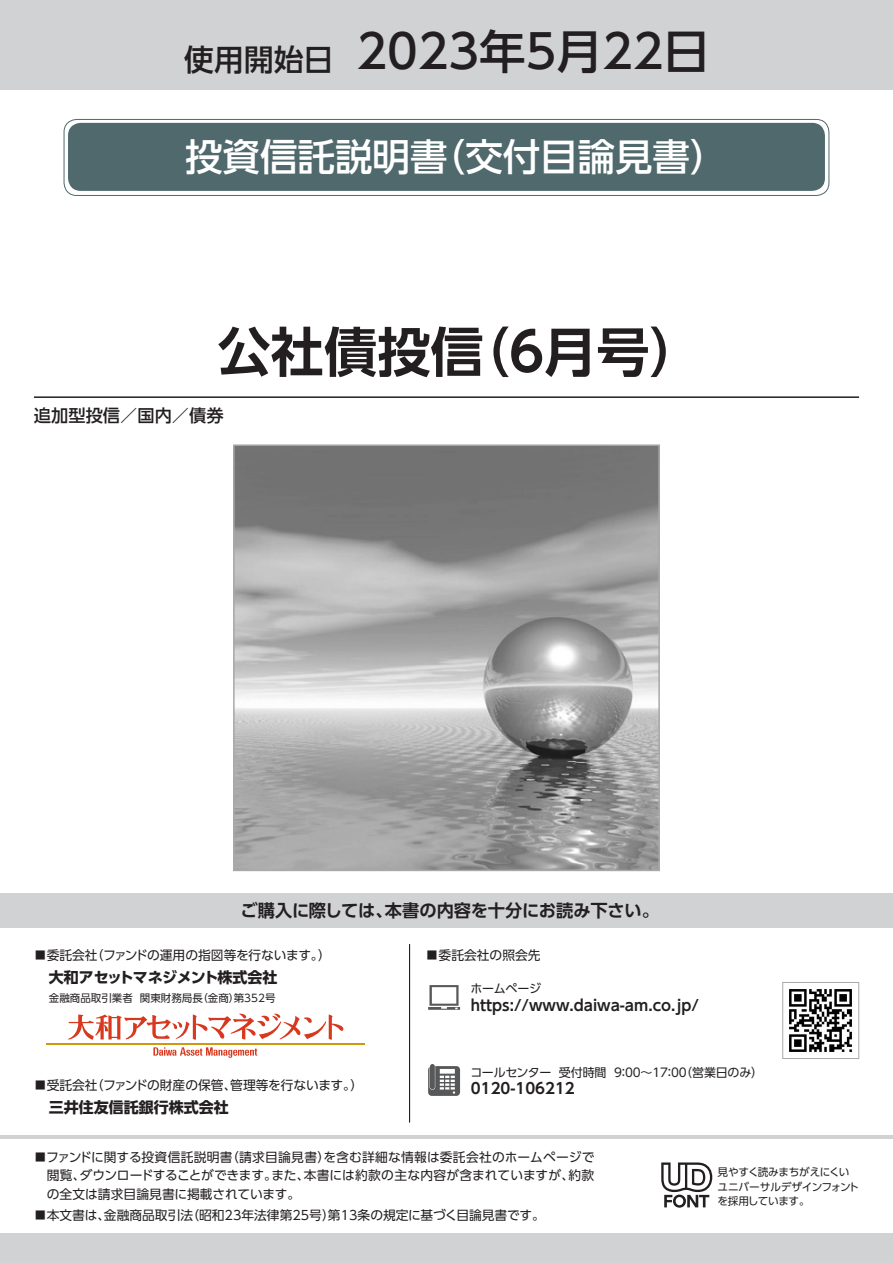
<style>
.page{position:relative;width:893px;height:1263px;background:#fff}
.page>*{position:absolute;margin:0;border:0;box-sizing:border-box;transform-origin:0 0}
.t1{font:700 53.25px "UD Shin Go Pro De";color:#231f20}
.t2{font:500 46.5px "UD Shin Go Pro";color:#231f20}
.t3{font:500 37.5px "UD Shin Go Pro";color:#fff}
.t4{font:700 17.25px "UD Shin Go Pro De";letter-spacing:-.015em;color:#231f20}
.t5{font:500 17.25px "UD Shin Go Pro";color:#231f20}
.t6{font:700 15px "UD Shin Go Pro De";color:#231f20}
.t7{font:700 15px "UD Shin Go Pro";letter-spacing:-.025em;color:#231f20}
.t8{font:700 15px "UD Shin Go Pro";color:#231f20}
.t9{font:12.75px/18.8px "UD Shin Go Pro";color:#231f20;text-align:justify}
.t10{font:12px "UD Shin Go Pro";letter-spacing:-.02em;color:#231f20}
.t11{font:10.65px/14.9px "UD Shin Go Pro";letter-spacing:-.03em;color:#231f20}
.t12{font:10.5px "UD Shin Go Pro";color:#231f20}
.s1{font-size:30px}
.s2{font-size:10.5px}
</style>
<div class="page">
<div style="left:0;top:0;width:893px;height:89px;background:#d1d2d4"></div>
<div style="left:0;top:1233px;width:893px;height:30px;background:#d1d2d4"></div>
<hr style="left:34px;top:396px;width:825px;height:2px;background:#231f20">
<hr style="left:0;top:1135px;width:893px;height:3px;background:#d1d2d4">
<div style="left:68px;top:123px;width:757px;height:68px;background:#4f696c;border-radius:13px"></div>
<div style="left:64px;top:119px;width:765px;height:77px;border:1px solid #4f696c;border-radius:13px"></div>
<div style="left:0;top:893px;width:893px;height:34px;background:#d1d2d4"></div>
<hr style="left:409px;top:944px;width:1px;height:178px;background:#231f20">
<img style="left:236px;top:447px;width:421px;height:421px">
<div style="left:233px;top:444px;width:427px;height:427px;border:2px solid #a8a9ad"></div>
<svg style="left:661px;top:1162px;width:51px;height:46px"></svg>
<svg style="left:428px;top:985px;width:32px;height:25px"></svg>
<svg style="left:428px;top:1064px;width:32px;height:32px"></svg>
<img style="left:789px;top:989px;width:63px;height:63px">
<div style="left:782px;top:982px;width:77px;height:77px;border:1px solid #a8a9ad"></div>
<svg style="left:153px;top:1047px;width:104px;height:11px"></svg>
<hr style="left:46px;top:1043px;width:319px;height:2px;background:#d0990c">
<svg style="left:68px;top:1013px;width:276px;height:27px"></svg>
<h2 class="t2" style="left:184px;top:13px;width:527px"><span class="s1">使用開始日</span> 2023年5月22日</h2>
<h3 class="t3" style="left:185px;top:126px;width:544px">投資信託説明書（交付目論見書）</h3>
<h1 class="t1" style="left:217px;top:308px;width:487px">公社債投信（６月号）</h1>
<h3 class="t5" style="left:34px;top:402px;width:191px">追加型投信／国内／債券</h3>
<h3 class="t4" style="left:241px;top:896px;width:420px">ご購入に際しては、本書の内容を十分にお読み下さい。</h3>
<p class="t9" style="left:35px;top:945px;width:297px"><span class="s2">■</span>委託会社（ファンドの運用の指図等を行ないます。）</p>
<p class="t7" style="left:49px;top:964px;width:230px">大和アセットマネジメント株式会社</p>
<p class="t12" style="left:49px;top:989px;width:228px">金融商品取引業者 関東財務局長（金商）第352号</p>
<p class="t9" style="left:427px;top:945px;width:115px"><span class="s2">■</span>委託会社の照会先</p>
<p class="t10" style="left:470px;top:978px;width:72px">ホームページ</p>
<p class="t6" style="left:471px;top:993px;width:230px">https://www.daiwa-am.co.jp/</p>
<p class="t10" style="left:470px;top:1062px;width:294px">コールセンター 受付時間 9：00～17：00（営業日のみ）</p>
<p class="t6" style="left:471px;top:1076px;width:105px">0120-106212</p>
<p class="t9" style="left:35px;top:1076px;width:329px"><span class="s2">■</span>受託会社（ファンドの財産の保管、管理等を行ないます。）</p>
<p class="t8" style="left:49px;top:1095px;width:181px">三井住友信託銀行株式会社</p>
<p class="t9" style="left:47px;top:1147px;width:549px;text-indent:-12px"><span class="s2">■</span>ファンドに関する投資信託説明書（請求目論見書）を含む詳細な情報は委託会社のホームページで閲覧、ダウンロードすることができます。また、本書には約款の主な内容が含まれていますが、約款の全文は請求目論見書に掲載されています。</p>
<p class="t9" style="left:35px;top:1205px;width:511px"><span class="s2">■</span>本文書は、金融商品取引法（昭和23年法律第25号）第13条の規定に基づく目論見書です。</p>
<p class="t11" style="left:717px;top:1164px;width:143px">見やすく読みまちがえにくいユニバーサルデザインフォントを採用しています。</p>
</div>
